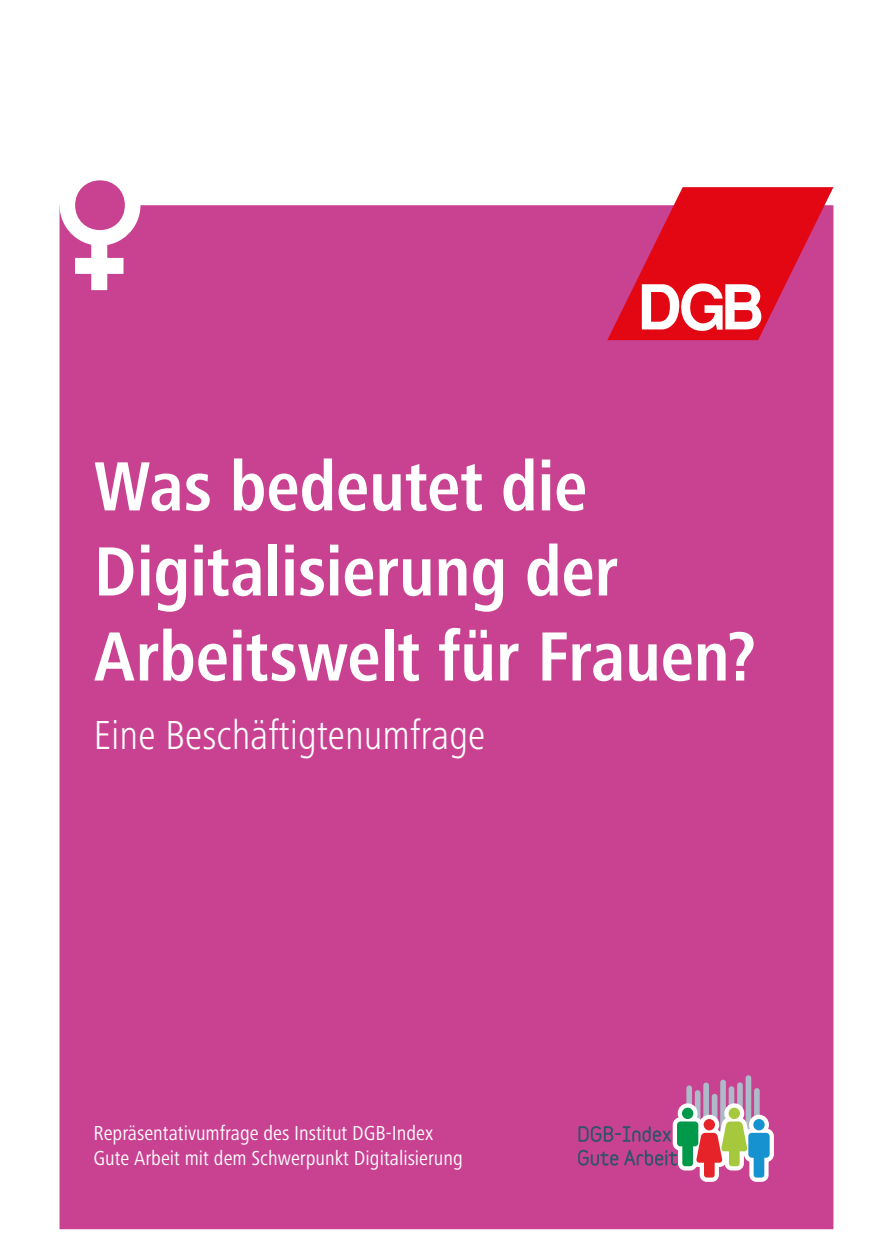
<style>
.page{position:relative;width:893px;height:1259px;background:#fff}
.page>*{position:absolute;margin:0;border:0;box-sizing:border-box;transform-origin:0 0}
.t1{font:700 condensed 72px/84.9px "Frutiger Next Pro";letter-spacing:-.005em;color:#fff}
.t2{font:300 condensed 42px "Frutiger Next Pro";color:#fff}
.t3{font:condensed 21px/25.2px "Frutiger Next Pro";color:#fff}
</style>
<div class="page">
<div style="left:60px;top:205px;width:773px;height:1024px;background:#c94191"></div>
<svg style="left:60px;top:180px;width:80px;height:110px"></svg>
<svg style="left:607px;top:187px;width:226px;height:153px;background:#df3857"></svg>
<div style="left:686px;top:1085px;width:6px;height:54px;background:#adbac7;border-radius:3px"></div>
<div style="left:695px;top:1090px;width:5px;height:49px;background:#adbac7;border-radius:3px"></div>
<div style="left:703px;top:1082px;width:6px;height:57px;background:#adbac7;border-radius:3px"></div>
<div style="left:712px;top:1093px;width:5px;height:46px;background:#adbac7;border-radius:3px"></div>
<div style="left:720px;top:1079px;width:6px;height:60px;background:#adbac7;border-radius:3px"></div>
<div style="left:729px;top:1086px;width:5px;height:51px;background:#adbac7;border-radius:3px"></div>
<div style="left:737px;top:1082px;width:6px;height:57px;background:#adbac7;border-radius:3px"></div>
<div style="left:746px;top:1075px;width:5px;height:64px;background:#adbac7;border-radius:3px"></div>
<div style="left:754px;top:1088px;width:6px;height:51px;background:#adbac7;border-radius:3px"></div>
<svg style="left:578px;top:1099px;width:200px;height:87px;background:#b46e96"></svg>
<h1 class="t1" style="left:94px;top:444px;width:664px">Was bedeutet die<br>Digitalisierung der<br>Arbeitswelt für Frauen?</h1>
<h2 class="t2" style="left:94px;top:710px;width:393px">Eine Beschäftigtenumfrage</h2>
<p class="t3" style="left:94px;top:1120px;width:371px">Repräsentativumfrage des Institut DGB-Index<br>Gute Arbeit mit dem Schwerpunkt Digitalisierung</p>
</div>
